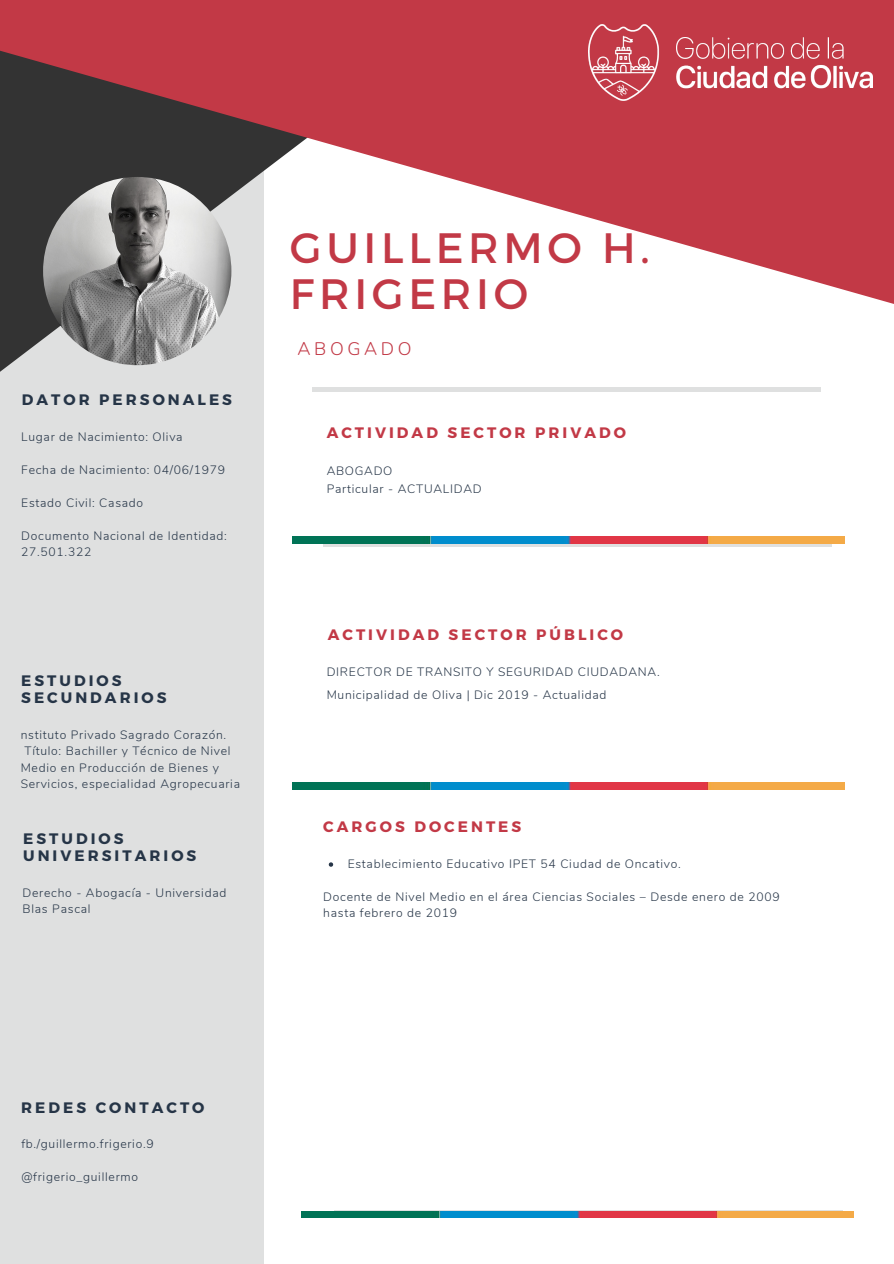
<style>
.page{position:relative;width:894px;height:1264px;background:#fff}
.page>*{position:absolute;margin:0;border:0;box-sizing:border-box;transform-origin:0 0}
.t1{font:42.45px/46px "Montserrat";letter-spacing:.11em;color:#c23946}
.t2{font:300 18.15px "Nunito";letter-spacing:.2em;color:#c23946}
.t3{font:700 15.15px/16.5px "Montserrat";letter-spacing:.2em;color:#263547}
.t4{font:700 15.15px "Montserrat";letter-spacing:.2em;color:#c23946}
.t5{font:300 12.15px/16.5px "Nunito";letter-spacing:.06em;color:#263547}
</style>
<div class="page">
<div style="left:0;top:0;width:264px;height:1263px;background:#dfe0e0"></div>
<hr style="left:312px;top:388px;width:508px;height:4px;background:#dfe0e0">
<svg style="left:0;top:338px;width:381px;height:50px"></svg>
<img style="left:43px;top:177px;width:188px;height:188px;border-radius:50%">
<svg style="left:0;top:0;width:893px;height:338px;fill:#c23946"></svg>
<svg style="left:323px;top:543px;width:508px;height:4px;background:#c5c5c3"></svg>
<img style="left:588px;top:25px;width:284px;height:75px">
<img style="left:292px;top:536px;width:552px;height:7px">
<img style="left:301px;top:1210px;width:551px;height:7px">
<svg style="left:329px;top:862px;width:4px;height:4px"></svg>
<img style="left:292px;top:782px;width:552px;height:7px">
<p class="t3" style="left:22px;top:390px;width:212px">DATOR PERSONALES</p>
<p class="t5" style="left:21px;top:429px;width:163px">Lugar de Nacimiento: Oliva</p>
<p class="t5" style="left:21px;top:462px;width:205px">Fecha de Nacimiento: 04/06/1979</p>
<p class="t5" style="left:21px;top:494px;width:123px">Estado Civil: Casado</p>
<p class="t5" style="left:21px;top:527px;width:207px">Documento Nacional de Identidad:<br>27.501.322</p>
<p class="t3" style="left:21px;top:671px;width:147px">ESTUDIOS<br>SECUNDARIOS</p>
<p class="t5" style="left:21px;top:726px;width:207px">nstituto Privado Sagrado Corazón.</p>
<p class="t5" style="left:21px;top:743px;width:221px;text-indent:4px">Título: Bachiller y Técnico de Nivel<br>Medio en Producción de Bienes y<br>Servicios, especialidad Agropecuaria</p>
<p class="t3" style="left:23px;top:829px;width:175px">ESTUDIOS<br>UNIVERSITARIOS</p>
<p class="t5" style="left:23px;top:884px;width:205px">Derecho - Abogacía - Universidad<br>Blas Pascal</p>
<p class="t1" style="left:290px;top:223px;width:361px">GUILLERMO H.<br>FRIGERIO</p>
<p class="t2" style="left:297px;top:336px;width:116px">ABOGADO</p>
<p class="t4" style="left:326px;top:423px;width:301px">ACTIVIDAD SECTOR PRIVADO</p>
<p class="t5" style="left:326px;top:463px;width:67px">ABOGADO</p>
<p class="t5" style="left:326px;top:481px;width:156px">Particular - ACTUALIDAD</p>
<p class="t4" style="left:328px;top:624px;width:297px">ACTIVIDAD SECTOR PÚBLICO</p>
<p class="t5" style="left:326px;top:663px;width:334px">DIRECTOR DE TRANSITO Y SEGURIDAD CIUDADANA.</p>
<p class="t5" style="left:326px;top:686px;width:281px">Municipalidad de Oliva | Dic 2019 - Actualidad</p>
<p class="t4" style="left:323px;top:816px;width:199px">CARGOS DOCENTES</p>
<p class="t5" style="left:347px;top:855px;width:334px">Establecimiento Educativo IPET 54 Ciudad de Oncativo.</p>
<p class="t5" style="left:323px;top:888px;width:457px">Docente de Nivel Medio en el área Ciencias Sociales – Desde enero de 2009 hasta febrero de 2019</p>
<p class="t3" style="left:21px;top:1098px;width:185px">REDES CONTACTO</p>
<p class="t5" style="left:21px;top:1135px;width:134px">fb./guillermo.frigerio.9</p>
<p class="t5" style="left:21px;top:1168px;width:118px">@frigerio_guillermo</p>
</div>
